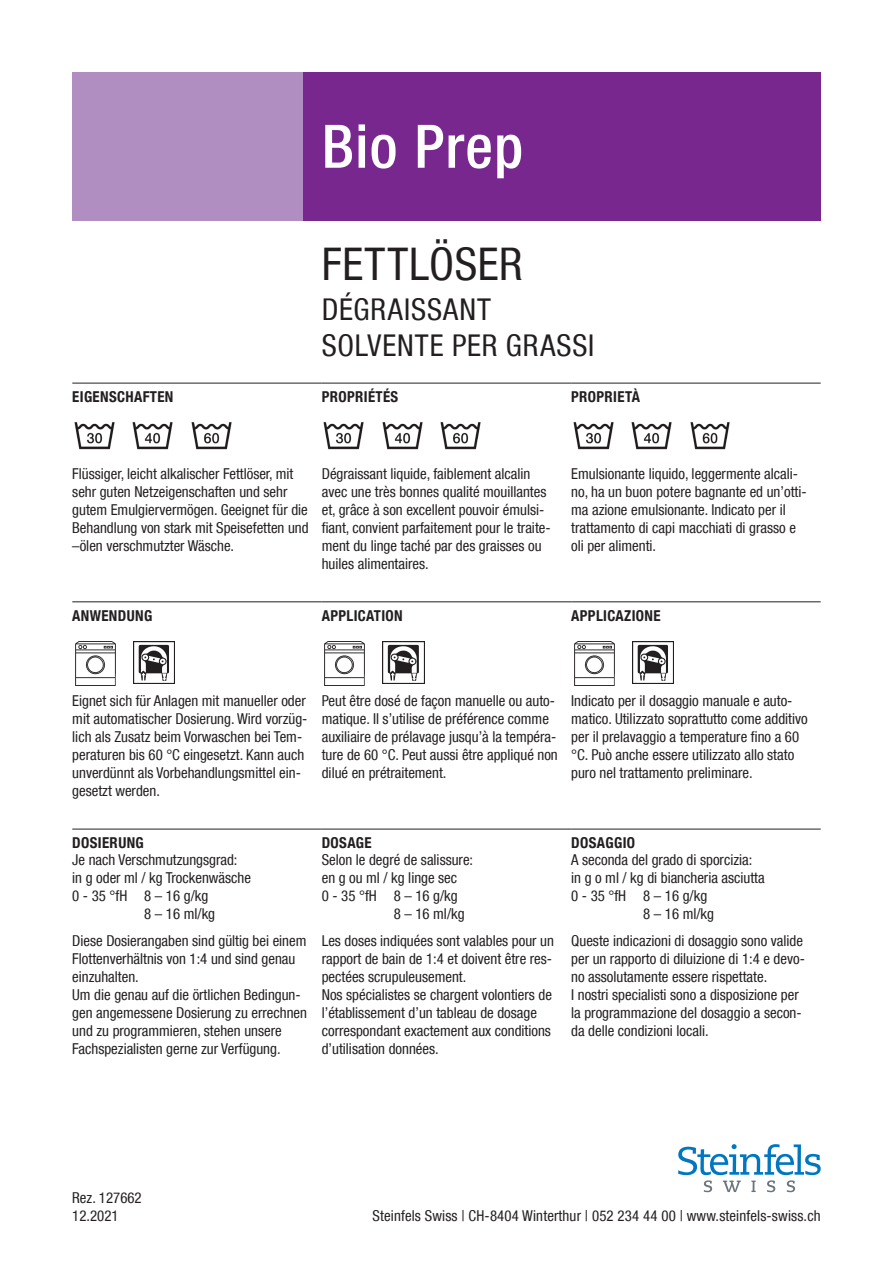
<style>
.page{position:relative;width:893px;height:1263px;background:#fff}
.page>*{position:absolute;margin:0;border:0;box-sizing:border-box;transform-origin:0 0}
.t1{font:500 condensed 60px "Helvetica Neue LT Com";letter-spacing:.02em;color:#fff}
.t2{font:condensed 45px "Helvetica Neue LT Com";letter-spacing:.015em;color:#231f20}
.t3{font:condensed 30px/36px "Helvetica Neue LT Com";letter-spacing:.03em;color:#231f20}
.t4{font:condensed 15px/18px "Helvetica Neue LT Com";color:#231f20}
.t5{font:700 condensed 15px "Helvetica Neue LT Com";letter-spacing:.025em;color:#231f20}
</style>
<div class="page">
<div style="left:72px;top:72px;width:322px;height:149px;background:#b18ec1"></div>
<hr style="left:72px;top:601px;width:250px;height:1px;background:#231f20">
<hr style="left:322px;top:601px;width:249px;height:1px;background:#231f20">
<hr style="left:571px;top:601px;width:250px;height:1px;background:#231f20">
<hr style="left:72px;top:829px;width:250px;height:1px;background:#231f20">
<hr style="left:322px;top:829px;width:249px;height:1px;background:#231f20">
<hr style="left:571px;top:829px;width:250px;height:1px;background:#231f20">
<hr style="left:72px;top:383px;width:250px;height:1px;background:#231f20">
<hr style="left:322px;top:383px;width:249px;height:1px;background:#231f20">
<hr style="left:571px;top:383px;width:250px;height:1px;background:#231f20">
<img style="left:74px;top:422px;width:41px;height:28px">
<img style="left:132px;top:422px;width:41px;height:28px">
<img style="left:191px;top:422px;width:41px;height:28px">
<img style="left:323px;top:422px;width:41px;height:28px">
<img style="left:382px;top:422px;width:41px;height:28px">
<img style="left:440px;top:422px;width:41px;height:28px">
<img style="left:573px;top:422px;width:41px;height:28px">
<img style="left:631px;top:422px;width:41px;height:28px">
<img style="left:690px;top:422px;width:40px;height:28px">
<img style="left:75px;top:642px;width:41px;height:44px">
<img style="left:133px;top:642px;width:42px;height:41px">
<img style="left:324px;top:642px;width:41px;height:44px">
<img style="left:383px;top:642px;width:41px;height:41px">
<img style="left:574px;top:642px;width:41px;height:44px">
<img style="left:632px;top:642px;width:42px;height:41px">
<div style="left:304px;top:72px;width:517px;height:149px;background:#77278d"></div>
<svg style="left:678px;top:1144px;width:143px;height:48px"></svg>
<h1 class="t1" style="left:322px;top:111px;width:203px">Bio Prep</h1>
<h2 class="t2" style="left:322px;top:237px;width:202px">FETTLÖSER</h2>
<h3 class="t3" style="left:322px;top:291px;width:274px">DÉGRAISSANT<br>SOLVENTE PER GRASSI</h3>
<p class="t5" style="left:72px;top:388px;width:103px">EIGENSCHAFTEN</p>
<p class="t5" style="left:322px;top:388px;width:78px">PROPRIÉTÉS</p>
<p class="t5" style="left:571px;top:388px;width:70px">PROPRIETÀ</p>
<p class="t4" style="left:72px;top:464px;width:238px">Flüssiger, leicht alkalischer Fettlöser, mit sehr guten Netzeigenschaften und sehr gutem Emulgiervermögen. Geeignet für die Behandlung von stark mit Speisefetten und –ölen verschmutzter Wäsche.</p>
<p class="t4" style="left:322px;top:464px;width:230px">Dégraissant liquide, faiblement alcalin avec une très bonnes qualité mouillantes et, grâce à son excellent pouvoir émulsi&shy;fiant, convient parfaitement pour le traite&shy;ment du linge taché par des graisses ou huiles alimentaires.</p>
<p class="t4" style="left:571px;top:464px;width:237px">Emulsionante liquido, leggermente alcali&shy;no, ha un buon potere bagnante ed un’otti&shy;ma azione emulsionante. Indicato per il trattamento di capi macchiati di grasso e oli per alimenti.</p>
<p class="t5" style="left:72px;top:607px;width:81px">ANWENDUNG</p>
<p class="t5" style="left:322px;top:607px;width:82px">APPLICATION</p>
<p class="t5" style="left:571px;top:607px;width:91px">APPLICAZIONE</p>
<p class="t4" style="left:72px;top:692px;width:237px">Eignet sich für Anlagen mit manueller oder mit automatischer Dosierung. Wird vorzüg&shy;lich als Zusatz beim Vorwaschen bei Tem&shy;peraturen bis 60 °C eingesetzt. Kann auch unverdünnt als Vorbehandlungsmittel ein&shy;gesetzt werden.</p>
<p class="t4" style="left:322px;top:692px;width:238px">Peut être dosé de façon manuelle ou auto&shy;matique. Il s’utilise de préférence comme auxiliaire de prélavage jusqu’à la tempéra&shy;ture de 60 °C. Peut aussi être appliqué non dilué en prétraitement.</p>
<p class="t4" style="left:571px;top:692px;width:238px">Indicato per il dosaggio manuale e auto&shy;matico. Utilizzato soprattutto come additivo per il prelavaggio a temperature fino a 60 °C. Può anche essere utilizzato allo stato puro nel trattamento preliminare.</p>
<p class="t5" style="left:72px;top:834px;width:73px">DOSIERUNG</p>
<p class="t5" style="left:322px;top:834px;width:51px">DOSAGE</p>
<p class="t5" style="left:571px;top:834px;width:65px">DOSAGGIO</p>
<p class="t4" style="left:72px;top:851px;width:167px">Je nach Verschmutzungsgrad:</p>
<p class="t4" style="left:72px;top:869px;width:180px">in g oder ml / kg Trockenwäsche</p>
<p class="t4" style="left:72px;top:887px;width:137px">0 - 35 °fH 8 – 16 g/kg</p>
<p class="t4" style="left:144px;top:905px;width:72px">8 – 16 ml/kg</p>
<p class="t4" style="left:72px;top:931px;width:236px">Diese Dosierangaben sind gültig bei einem Flottenverhältnis von 1:4 und sind genau einzuhalten.<br>Um die genau auf die örtlichen Bedingun&shy;gen angemessene Dosierung zu errechnen und zu programmieren, stehen unsere Fachspezialisten gerne zur Verfügung.</p>
<p class="t4" style="left:322px;top:851px;width:153px">Selon le degré de salissure:</p>
<p class="t4" style="left:322px;top:869px;width:137px">en g ou ml / kg linge sec</p>
<p class="t4" style="left:322px;top:887px;width:137px">0 - 35 °fH 8 – 16 g/kg</p>
<p class="t4" style="left:394px;top:905px;width:72px">8 – 16 ml/kg</p>
<p class="t4" style="left:322px;top:931px;width:234px">Les doses indiquées sont valables pour un rapport de bain de 1:4 et doivent être res&shy;pectées scrupuleusement.<br>Nos spécialistes se chargent volontiers de l’établissement d’un tableau de dosage correspondant exactement aux conditions d’utilisation données.</p>
<p class="t4" style="left:571px;top:851px;width:183px">A seconda del grado di sporcizia:</p>
<p class="t4" style="left:571px;top:869px;width:195px">in g o ml / kg di biancheria asciutta</p>
<p class="t4" style="left:571px;top:887px;width:137px">0 - 35 °fH 8 – 16 g/kg</p>
<p class="t4" style="left:643px;top:905px;width:72px">8 – 16 ml/kg</p>
<p class="t4" style="left:571px;top:931px;width:235px">Queste indicazioni di dosaggio sono valide per un rapporto di diluizione di 1:4 e devo&shy;no assolutamente essere rispettate.<br>I nostri specialisti sono a disposizione per la programmazione del dosaggio a secon&shy;da delle condizioni locali.</p>
<p class="t4" style="left:72px;top:1188px;width:71px">Rez. 127662<br>12.2021</p>
<p class="t4" style="left:372px;top:1206px;width:450px">Steinfels Swiss | CH-8404 Winterthur | 052 234 44 00 | www.steinfels-swiss.ch</p>
</div>
